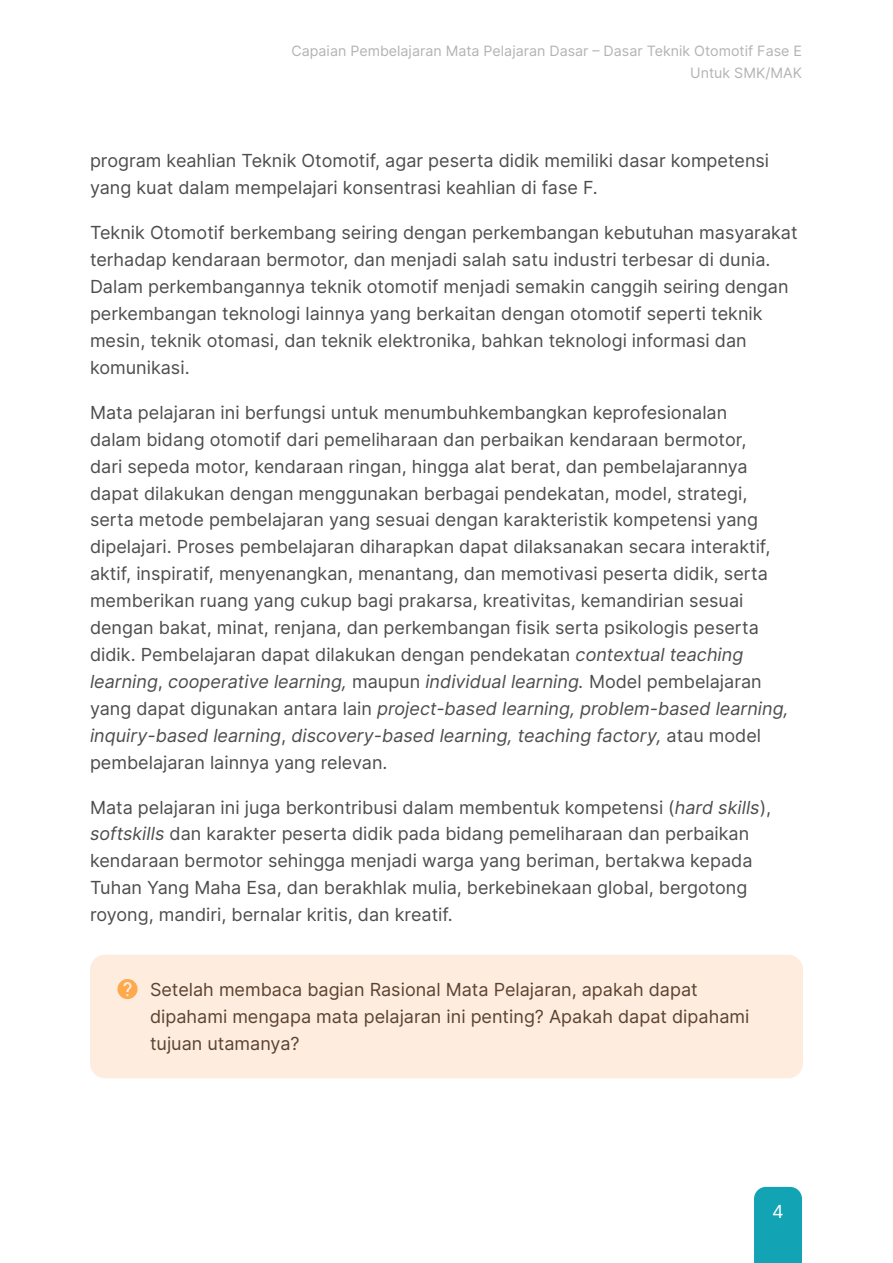
<style>
.page{position:relative;width:893px;height:1263px;background:#fff}
.page>*{position:absolute;margin:0;border:0;box-sizing:border-box;transform-origin:0 0}
.t1{font:18px/26.8px "Inter";color:#4d4d4d}
.Orange{font:18px/26.8px "Inter";color:#5a4331}
.t2{font:18px "Inter";color:#fff}
.t3{font:14.25px/22.2px "Inter";color:#b3b3b3;text-align:right}
.s1{font-style:italic}
</style>
<div class="page">
<div style="left:754px;top:1187px;width:48px;height:76px;background:#12a3b4"></div>
<div style="left:90px;top:955px;width:713px;height:123px;background:#feecde;border-radius:15px"></div>
<svg style="left:117px;top:979px;width:21px;height:20px"></svg>
<p class="t3" style="left:292px;top:39px;width:512px">Capaian Pembelajaran Mata Pelajaran Dasar – Dasar Teknik Otomotif Fase E<br>Untuk SMK/MAK</p>
<p class="t1" style="left:90px;top:147px;width:681px">program keahlian Teknik Otomotif, agar peserta didik memiliki dasar kompetensi yang kuat dalam mempelajari konsentrasi keahlian di fase F.</p>
<p class="t1" style="left:90px;top:219px;width:709px">Teknik Otomotif berkembang seiring dengan perkembangan kebutuhan masyarakat terhadap kendaraan bermotor, dan menjadi salah satu industri terbesar di dunia.<br>Dalam perkembangannya teknik otomotif menjadi semakin canggih seiring dengan perkembangan teknologi lainnya yang berkaitan dengan otomotif seperti teknik mesin, teknik otomasi, dan teknik elektronika, bahkan teknologi informasi dan komunikasi.</p>
<p class="t1" style="left:90px;top:398px;width:700px">Mata pelajaran ini berfungsi untuk menumbuhkembangkan keprofesionalan<br>dalam bidang otomotif dari pemeliharaan dan perbaikan kendaraan bermotor,<br>dari sepeda motor, kendaraan ringan, hingga alat berat, dan pembelajarannya dapat dilakukan dengan menggunakan berbagai pendekatan, model, strategi, serta metode pembelajaran yang sesuai dengan karakteristik kompetensi yang dipelajari. Proses pembelajaran diharapkan dapat dilaksanakan secara interaktif, aktif, inspiratif, menyenangkan, menantang, dan memotivasi peserta didik, serta memberikan ruang yang cukup bagi prakarsa, kreativitas, kemandirian sesuai dengan bakat, minat, renjana, dan perkembangan fisik serta psikologis peserta didik. Pembelajaran dapat dilakukan dengan pendekatan <span class="s1">contextual teaching learning</span>, <span class="s1">cooperative learning,</span> maupun <span class="s1">individual learning.</span> Model pembelajaran yang dapat digunakan antara lain <span class="s1">project-based learning, problem-based learning, inquiry-based learning</span>, <span class="s1">discovery-based learning, teaching factory,</span> atau model pembelajaran lainnya yang relevan.</p>
<p class="t1" style="left:90px;top:793px;width:683px">Mata pelajaran ini juga berkontribusi dalam membentuk kompetensi (<span class="s1">hard skills</span>), <span class="s1">softskills</span> dan karakter peserta didik pada bidang pemeliharaan dan perbaikan kendaraan bermotor sehingga menjadi warga yang beriman, bertakwa kepada Tuhan Yang Maha Esa, dan berakhlak mulia, berkebinekaan global, bergotong royong, mandiri, bernalar kritis, dan kreatif.</p>
<p class="Orange" style="left:150px;top:976px;width:601px">Setelah membaca bagian Rasional Mata Pelajaran, apakah dapat dipahami mengapa mata pelajaran ini penting? Apakah dapat dipahami tujuan utamanya?</p>
<p class="t2" style="left:772px;top:1198px;width:13px">4</p>
</div>
